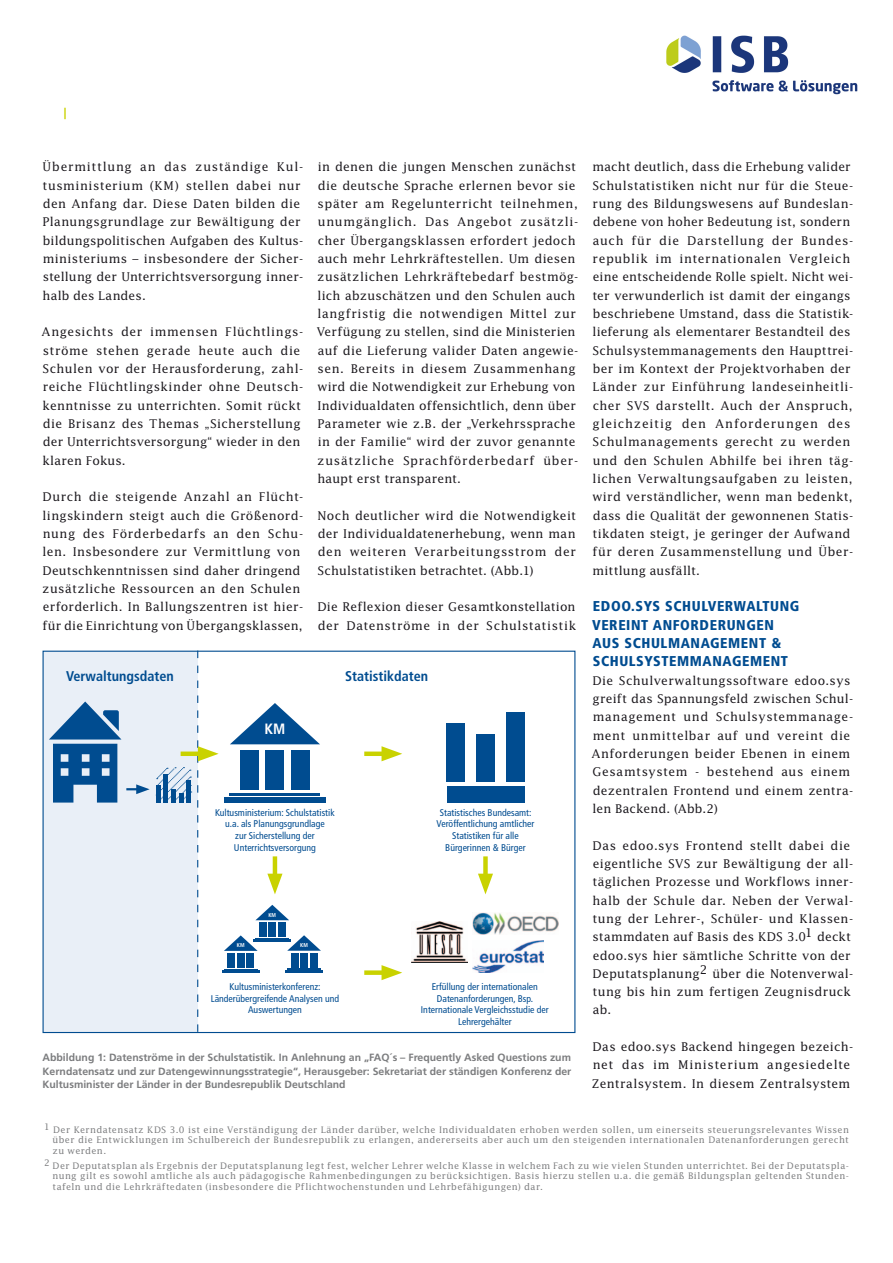
<style>
.page{position:relative;width:893px;height:1263px;background:#fff}
.page>*{position:absolute;margin:0;border:0;box-sizing:border-box;transform-origin:0 0}
.t1{font:700 condensed 15px "Frutiger";color:#fff}
.t2{font:900 condensed 14.25px/18.3px "Frutiger";letter-spacing:.04em;color:#004c90}
.t3{font:700 condensed 14.1px "Frutiger";color:#004c90}
.t4{font:12px/18.3px "Lucida";letter-spacing:.025em;color:#1a171c}
.t5{font:700 10.5px/13.5px "Frutiger";color:#7c7d7f;text-align:justify}
.t6{font:condensed 9.75px/11.7px "Frutiger";color:#004c90;text-align:center}
.t7{font:9px/10.5px "Lucida";letter-spacing:.04em;color:#7c7d7f;text-align:justify}
.t8{font:700 condensed 5.55px "Frutiger";color:#fff}
</style>
<div class="page">
<div style="left:43px;top:651px;width:155px;height:381px;background:#e9eff7"></div>
<svg style="left:49px;top:701px;width:101px;height:101px"></svg>
<div style="left:446px;top:723px;width:19px;height:58px;background:#004c90"></div>
<div style="left:476px;top:734px;width:19px;height:47px;background:#004c90"></div>
<div style="left:506px;top:712px;width:19px;height:69px;background:#004c90"></div>
<div style="left:447px;top:786px;width:78px;height:16px;background:#004c90"></div>
<div style="left:224px;top:797px;width:102px;height:5px;background:#004c90"></div>
<hr style="left:285px;top:970px;width:38px;height:2px;background:#004c90">
<svg style="left:156px;top:653px;width:165px;height:378px"></svg>
<div style="left:364px;top:751px;width:26px;height:5px;background:#c9d200"></div>
<svg style="left:382px;top:746px;width:20px;height:15px"></svg>
<div style="left:364px;top:970px;width:26px;height:5px;background:#c9d200"></div>
<svg style="left:382px;top:965px;width:20px;height:15px"></svg>
<div style="left:483px;top:856px;width:5px;height:26px;background:#c9d200"></div>
<svg style="left:478px;top:874px;width:15px;height:20px"></svg>
<img style="left:411px;top:921px;width:56px;height:42px">
<img style="left:473px;top:940px;width:71px;height:33px">
<img style="left:473px;top:912px;width:85px;height:22px">
<img style="left:666px;top:35px;width:192px;height:60px">
<p class="t4" style="left:42px;top:158px;width:262px">Übermittlung an das zuständige Kul&shy;tusministerium (KM) stellen dabei nur den Anfang dar. Diese Daten bilden die Planungsgrundlage zur Bewältigung der bildungspolitischen Aufgaben des Kultus&shy;ministeriums – insbesondere der Sicher&shy;stellung der Unterrichtsversorgung inner&shy;halb des Landes.</p>
<p class="t4" style="left:42px;top:323px;width:263px">Angesichts der immensen Flüchtlings&shy;ströme stehen gerade heute auch die Schulen vor der Herausforderung, zahl&shy;reiche Flüchtlingskinder ohne Deutsch&shy;kenntnisse zu unterrichten. Somit rückt die Brisanz des Themas „Sicherstellung der Unterrichtsversorgung“ wieder in den klaren Fokus.</p>
<p class="t4" style="left:42px;top:488px;width:262px">Durch die steigende Anzahl an Flücht&shy;lingskindern steigt auch die Größenord&shy;nung des Förderbedarfs an den Schu&shy;len. Insbesondere zur Vermittlung von Deutschkenntnissen sind daher dringend zusätzliche Ressourcen an den Schulen erforderlich. In Ballungszentren ist hier&shy;für die Einrichtung von Übergangsklassen,</p>
<p class="t4" style="left:317px;top:158px;width:263px">in denen die jungen Menschen zunächst die deutsche Sprache erlernen bevor sie später am Regelunterricht teilnehmen, unumgänglich. Das Angebot zusätzli&shy;cher Übergangsklassen erfordert jedoch auch mehr Lehrkräftestellen. Um diesen zusätzlichen Lehrkräftebedarf bestmög&shy;lich abzuschätzen und den Schulen auch langfristig die notwendigen Mittel zur Verfügung zu stellen, sind die Ministerien auf die Lieferung valider Daten angewie&shy;sen. Bereits in diesem Zusammenhang wird die Notwendigkeit zur Erhebung von Individualdaten offensichtlich, denn über Parameter wie z.B. der „Verkehrssprache in der Familie“ wird der zuvor genannte zusätzliche Sprachförderbedarf über&shy;haupt erst transparent.</p>
<p class="t4" style="left:318px;top:506px;width:260px;text-align:justify">Noch deutlicher wird die Notwendigkeit der Individualdatenerhebung, wenn man den weiteren Verarbeitungsstrom der Schulstatistiken betrachtet. (Abb.1)</p>
<p class="t4" style="left:318px;top:597px;width:260px">Die Reflexion dieser Gesamtkonstellation der Datenströme in der Schulstatistik</p>
<p class="t3" style="left:66px;top:668px;width:109px">Verwaltungsdaten</p>
<p class="t3" style="left:345px;top:668px;width:85px">Statistikdaten</p>
<p class="t1" style="left:265px;top:720px;width:22px">KM</p>
<p class="t6" style="left:215px;top:806px;width:121px">Kultusministerium: Schulstatistik u.a. als Planungsgrundlage<br>zur Sicherstellung der<br>Unterrichtsversorgung</p>
<p class="t6" style="left:437px;top:806px;width:99px">Statistisches Bundesamt:<br>Veröffentlichung amtlicher<br>Statistiken für alle<br>Bürgerinnen &amp; Bürger</p>
<p class="t8" style="left:237px;top:942px;width:9px">KM</p>
<p class="t8" style="left:268px;top:911px;width:9px">KM</p>
<p class="t8" style="left:300px;top:942px;width:9px">KM</p>
<p class="t6" style="left:211px;top:981px;width:130px">Kultusministerkonferenz:<br>Länderübergreifende Analysen und<br>Auswertungen</p>
<p class="t6" style="left:421px;top:981px;width:129px">Erfüllung der internationalen<br>Datenanforderungen, Bsp.<br>Internationale Vergleichsstudie der<br>Lehrergehälter</p>
<p class="t5" style="left:43px;top:1051px;width:530px">Abbildung 1: Datenströme in der Schulstatistik. In Anlehnung an „FAQ´s – Frequently Asked Questions zum Kerndatensatz und zur Datengewinnungsstrategie“, Herausgeber: Sekretariat der ständigen Konferenz der Kultusminister der Länder in der Bundesrepublik Deutschland</p>
<p class="t4" style="left:592px;top:158px;width:262px">macht deutlich, dass die Erhebung valider Schulstatistiken nicht nur für die Steue&shy;rung des Bildungswesens auf Bundeslan&shy;debene von hoher Bedeutung ist, sondern auch für die Darstellung der Bundes&shy;republik im internationalen Vergleich eine entscheidende Rolle spielt. Nicht wei&shy;ter verwunderlich ist damit der eingangs beschriebene Umstand, dass die Statistik&shy;lieferung als elementarer Bestandteil des Schulsystemmanagements den Haupttrei&shy;ber im Kontext der Projektvorhaben der Länder zur Einführung landeseinheitli&shy;cher SVS darstellt. Auch der Anspruch, gleichzeitig den Anforderungen des Schulmanagements gerecht zu werden und den Schulen Abhilfe bei ihren täg&shy;lichen Verwaltungsaufgaben zu leisten, wird verständlicher, wenn man bedenkt, dass die Qualität der gewonnenen Statis&shy;tikdaten steigt, je geringer der Aufwand für deren Zusammenstellung und Über&shy;mittlung ausfällt.</p>
<p class="t2" style="left:592px;top:597px;width:209px">EDOO.SYS SCHULVERWALTUNG<br>VEREI</p>
<p class="t2" style="left:593px;top:615px;width:195px;text-indent:38px">NT ANFORDERUNGEN<br>AUS SCHULMANAGEMENT &amp;<br>SCHULSYSTEMMANAGEMENT</p>
<p class="t4" style="left:592px;top:671px;width:263px">Die Schulverwaltungssoftware edoo.sys greift das Spannungsfeld zwischen Schul&shy;management und Schulsystemmanage&shy;ment unmittelbar auf und vereint die Anforderungen beider Ebenen in einem Gesamtsystem - bestehend aus einem dezentralen Frontend und einem zentra&shy;len Backend. (Abb.2)</p>
<p class="t4" style="left:592px;top:836px;width:262px">Das edoo.sys Frontend stellt dabei die eigentliche SVS zur Bewältigung der all&shy;täglichen Prozesse und Workflows inner&shy;halb der Schule dar. Neben der Verwal&shy;tung der Lehrer-, Schüler- und Klassen&shy;stammdaten auf Basis des KDS 3.01 deckt edoo.sys hier sämtliche Schritte von der Deputatsplanung2 über die Notenverwal&shy;tung bis hin zum fertigen Zeugnisdruck ab.</p>
<p class="t4" style="left:592px;top:1037px;width:263px">Das edoo.sys Backend hingegen bezeich&shy;net das im Ministerium angesiedelte<br>Zentralsystem. In diesem Zentralsystem</p>
<p class="t7" style="left:53px;top:1124px;width:798px;text-indent:-9px">1 Der Kerndatensatz KDS 3.0 ist eine Verständigung der Länder darüber, welche Individualdaten erhoben werden sollen, um einerseits steuerungsrelevantes Wissen über die Entwicklungen im Schulbereich der Bundesrepublik zu erlangen, andererseits aber auch um den steigenden internationalen Datenanforderungen gerecht zu werden.</p>
<p class="t7" style="left:53px;top:1160px;width:798px;text-indent:-9px">2 Der Deputatsplan als Ergebnis der Deputatsplanung legt fest, welcher Lehrer welche Klasse in welchem Fach zu wie vielen Stunden unterrichtet. Bei der Deputatspla&shy;nung gilt es sowohl amtliche als auch pädagogische Rahmenbedingungen zu berücksichtigen. Basis hierzu stellen u.a. die gemäß Bildungsplan geltenden Stunden&shy;tafeln und die Lehrkräftedaten (insbesondere die Pflichtwochenstunden und Lehrbefähigungen) dar.</p>
</div>
